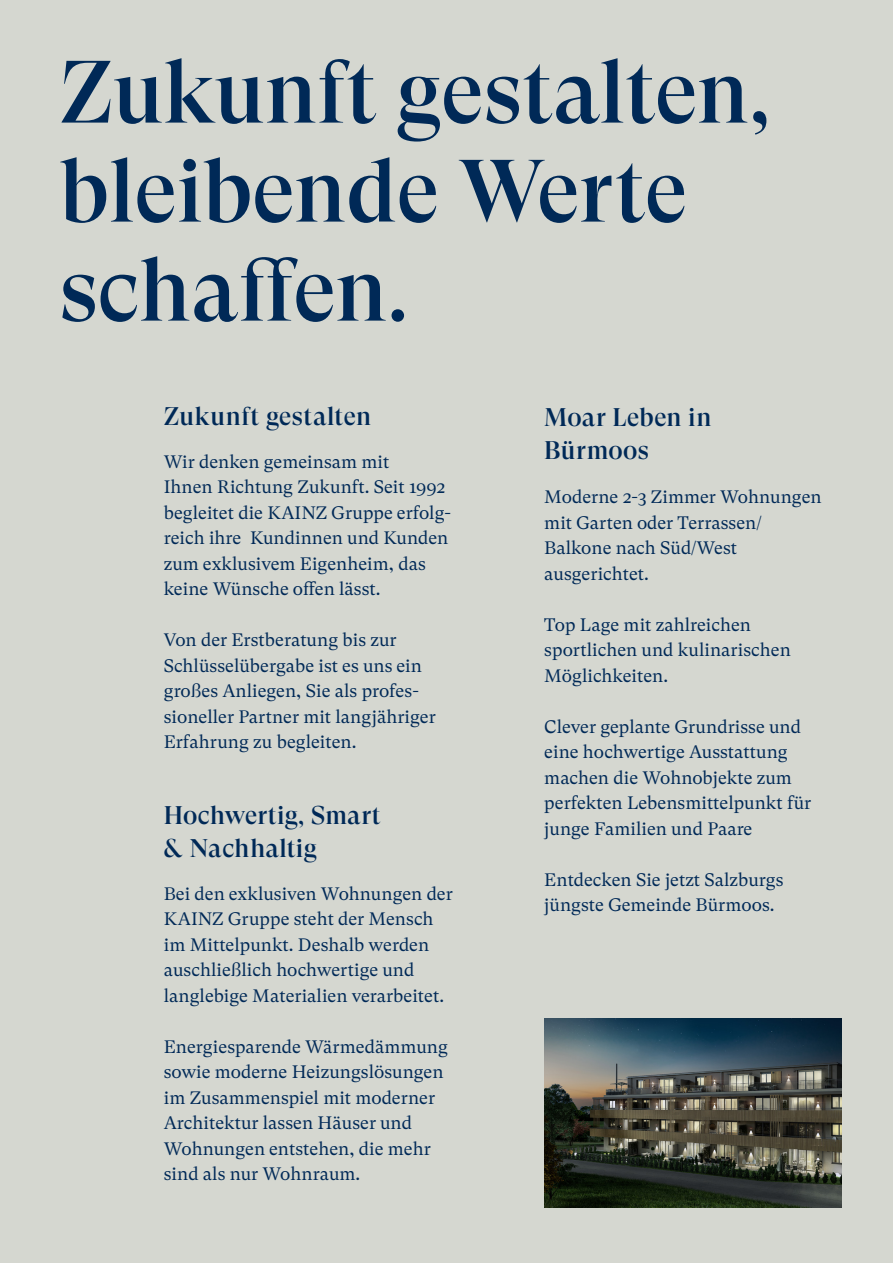
<style>
.page{position:relative;width:893px;height:1263px;background:#d5d7d0}
.page>*{position:absolute;margin:0;border:0;box-sizing:border-box;transform-origin:0 0}
.t1{font:500 88.2px/99px "GT Super Display";color:#002957}
.t2{font:500 25.5px "GT Super Display";letter-spacing:.01em;color:#002957}
.t3{font:18px/25.5px "GT Super Text";color:#002957}
</style>
<div class="page">
<img style="left:544px;top:1018px;width:298px;height:190px">
<p class="t1" style="left:60px;top:45px;width:713px">Zukunft gestalten,</p>
<p class="t1" style="left:60px;top:144px;width:629px">bleibende Werte schaffen.</p>
<p class="t2" style="left:164px;top:403px;width:209px">Zukunft gestalten</p>
<p class="t3" style="left:164px;top:449px;width:227px">Wir denken gemeinsam mit</p>
<p class="t3" style="left:164px;top:474px;width:289px">Ihnen Richtung Zukunft. Seit 1992 begleitet die KAINZ Gruppe erfolg&shy;reich ihre Kundinnen und Kunden zum exklusivem Eigenheim, das keine Wünsche offen lässt.</p>
<p class="t3" style="left:164px;top:627px;width:273px">Von der Erstberatung bis zur<br>Schlüsselübergabe ist es uns ein großes Anliegen, Sie als profes&shy;sioneller Partner mit langjähriger<br>Erfahrung zu begleiten.</p>
<p class="t2" style="left:164px;top:801px;width:219px">Hochwertig, Smart</p>
<p class="t2" style="left:164px;top:834px;width:154px">&amp; Nachhaltig</p>
<p class="t3" style="left:164px;top:881px;width:290px">Bei den exklusiven Wohnungen der KAINZ Gruppe steht der Mensch im Mittelpunkt. Deshalb werden auschließlich hochwertige und langlebige Materialien verarbeitet.</p>
<p class="t3" style="left:164px;top:1034px;width:286px">Energiesparende Wärmedämmung sowie moderne Heizungslösungen im Zusammenspiel mit moderner<br>Architektur lassen Häuser und<br>Wohnungen entstehen, die mehr sind als nur Wohnraum.</p>
<p class="t2" style="left:544px;top:403px;width:169px">Moar Leben in</p>
<p class="t2" style="left:544px;top:436px;width:106px">Bürmoos</p>
<p class="t3" style="left:544px;top:484px;width:279px">Moderne 2-3 Zimmer Wohnungen mit Garten oder Terrassen/<br>Balkone nach Süd/West ausgerichtet.</p>
<p class="t3" style="left:544px;top:612px;width:248px">Top Lage mit zahlreichen sportlichen und kulinarischen<br>Möglichkeiten.</p>
<p class="t3" style="left:544px;top:714px;width:268px">Clever geplante Grundrisse und eine hochwertige Ausstattung machen die Wohnobjekte zum perfekten Lebensmittelpunkt für junge Familien und Paare</p>
<p class="t3" style="left:544px;top:867px;width:241px">Entdecken Sie jetzt Salzburgs jüngste Gemeinde Bürmoos.</p>
</div>
